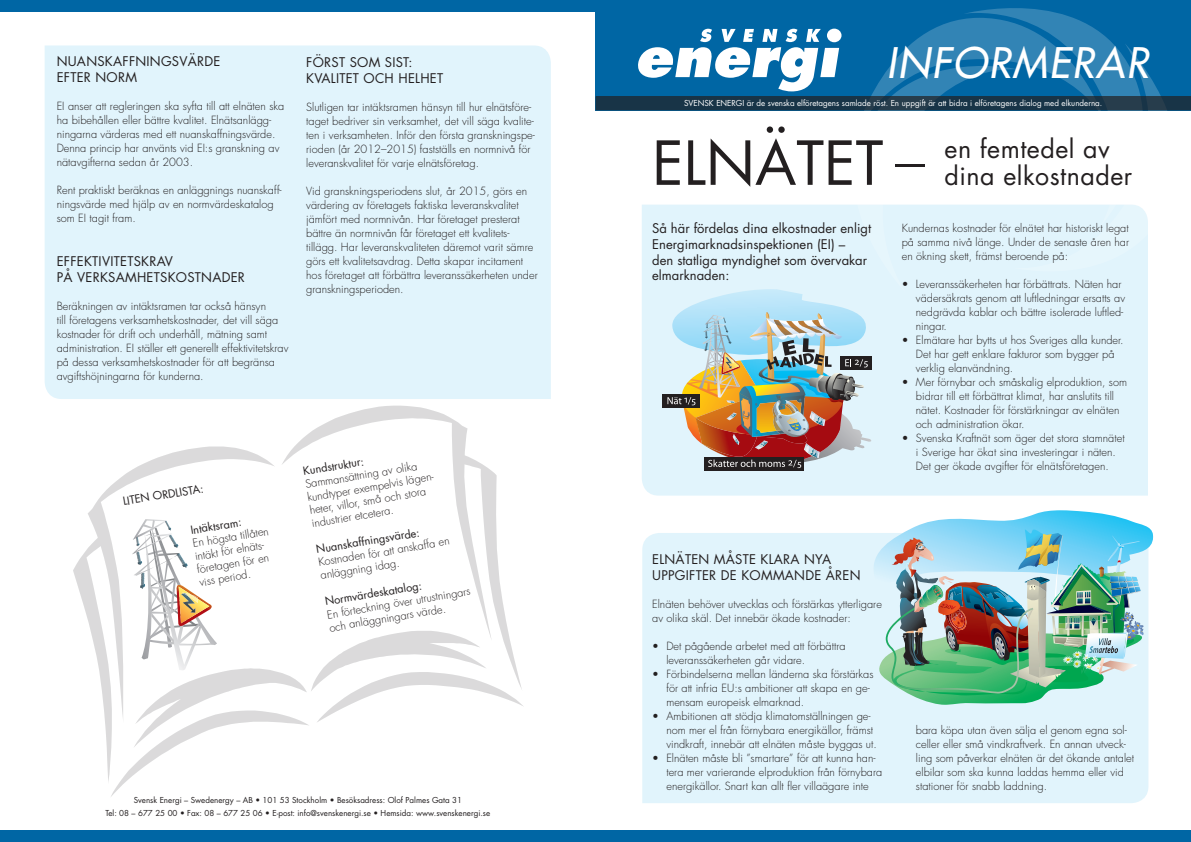
<style>
.page{position:relative;width:1191px;height:842px;background:#fff}
.page>*{position:absolute;margin:0;border:0;box-sizing:border-box;transform-origin:0 0}
.t1{font:59px "Futura";color:#231f20}
.t2{font:italic 41px "Futura";letter-spacing:.04em;color:#fff}
.t3{font:25px/27px "Futura";letter-spacing:.02em;color:#231f20}
.t4{font:13px/16px "Futura";letter-spacing:.02em;color:#231f20}
.t5{font:13px/15.6px "Futura";color:#231f20}
.t6{font:300 11px/14px "Futura";color:#231f20}
.t7{font:11px "Futura";color:#231f20}
.t8{font:8px "Futura";color:#231f20}
.t9{font:8px "Futura";color:#fff}
.s1{font-weight:400}
.s2{font-weight:300}
</style>
<div class="page">
<div style="left:45px;top:45px;width:506px;height:354px;background:#e1f4fc"></div>
<div style="left:642px;top:533px;width:506px;height:270px;background:#e1f4fc"></div>
<div style="left:642px;top:468px;width:506px;height:28px;background:#e1f4fc"></div>
<img style="left:869px;top:510px;width:284px;height:195px">
<div style="left:0;top:831px;width:1191px;height:11px;background:#0066a4"></div>
<div style="left:0;top:0;width:604px;height:11px;background:#0066a4"></div>
<div style="left:595px;top:0;width:596px;height:110px;background:#0066a4"></div>
<svg style="left:172px;top:446px;width:81px;height:7px"></svg>
<svg style="left:289px;top:406px;width:179px;height:47px"></svg>
<div style="left:704px;top:457px;width:100px;height:14px;background:#231f20"></div>
<svg style="left:595px;top:8px;width:596px;height:460px"></svg>
<svg style="left:73px;top:453px;width:450px;height:344px"></svg>
<p class="t4" style="left:57px;top:53px;width:165px">NUANSKAFFNINGSVÄRDE<br>EFTER NORM</p>
<p class="t6" style="left:57px;top:99px;width:229px">EI anser att regleringen ska syfta till att elnäten ska ha bibehållen eller bättre kvalitet. Elnätsanlägg&shy;ningarna värderas med ett nuanskaffningsvärde.<br>Denna princip har använts vid EI:s granskning av nätavgifterna sedan år 2003.</p>
<p class="t6" style="left:57px;top:183px;width:226px">Rent praktiskt beräknas en anläggnings nuanskaff&shy;ningsvärde med hjälp av en normvärdeskatalog som EI tagit fram.</p>
<p class="t4" style="left:57px;top:253px;width:190px">EFFEKTIVITETSKRAV<br>PÅ VERKSAMHETSKOSTNADER</p>
<p class="t6" style="left:57px;top:299px;width:233px">Beräkningen av intäktsramen tar också hänsyn<br>till företagens verksamhetskostnader, det vill säga kostnader för drift och underhåll, mätning samt administration. EI ställer ett generellt effektivitetskrav på dessa verksamhetskostnader för att begränsa avgiftshöjningarna för kunderna.</p>
<p class="t4" style="left:306px;top:54px;width:138px">FÖRST SOM SIST:<br>KVALITET OCH HELHET</p>
<p class="t6" style="left:306px;top:100px;width:230px">Slutligen tar intäktsramen hänsyn till hur elnätsföre&shy;taget bedriver sin verksamhet, det vill säga kvalite&shy;ten i verksamheten. Inför den första granskningspe&shy;rioden (år 2012–2015) fastställs en normnivå för leveranskvalitet för varje elnätsföretag.</p>
<p class="t6" style="left:306px;top:184px;width:233px">Vid granskningsperiodens slut, år 2015, görs en värdering av företagets faktiska leveranskvalitet jämfört med normnivån. Har företaget presterat bättre än normnivån får företaget ett kvalitets&shy;tillägg. Har leveranskvaliteten däremot varit sämre görs ett kvalitetsavdrag. Detta skapar incitament hos företaget att förbättra leveranssäkerheten under granskningsperioden.</p>
<p class="t7" style="left:122px;top:494px;width:83px;rotate:-9deg">LITEN ORDLISTA:</p>
<p class="t6" style="left:190px;top:524px;width:78px;line-height:13.2px;rotate:-9deg"><span class="s1">Intäktsram:<br></span>En högsta tillåten intäkt för elnäts&shy;företagen för en viss period.</p>
<p class="t6" style="left:302px;top:465px;width:138px;line-height:13.2px;rotate:-9deg"><span class="s1">Kundstruktur:<br></span>Sammansättning av olika kundtyper exempelvis lägen&shy;heter, villor, små och stora industrier etcetera.</p>
<p class="t6" style="left:315px;top:542px;width:134px;line-height:13.3px;rotate:-9deg"><span class="s1">Nuanskaffningsvärde:<br></span>Kostnaden för att anskaffa en anläggning idag.</p>
<p class="t6" style="left:324px;top:595px;width:147px;line-height:13.2px;rotate:-9deg"><span class="s1">Normvärdeskatalog:<br></span>En förteckning över utrustningars och anläggningars värde.</p>
<p class="t8" style="left:134px;top:795px;width:330px">Svensk Energi – Swedenergy – AB • 101 53 Stockholm • Besöksadress: Olof Palmes Gata 31</p>
<p class="t8" style="left:105px;top:808px;width:386px">Tel: 08 – 677 25 00 • Fax: 08 – 677 25 06 • E-post: info@svenskenergi.se • Hemsida: www.svenskenergi.se</p>
<p class="t2" style="left:886px;top:36px;width:263px">INFORMERAR</p>
<p class="t9" style="left:684px;top:98px;width:420px">SVENSK ENERGI är de svenska elföretagens samlade röst. En uppgift är att bidra i elföretagens dialog med elkunderna.</p>
<p class="t1" style="left:652px;top:123px;width:274px">ELNÄTET <span class="s2">–</span></p>
<p class="t3" style="left:944px;top:135px;width:189px">en femtedel av dina elkostnader</p>
<p class="t6" style="left:901px;top:221px;width:229px;text-align:justify">Kundernas kostnader för elnätet har historiskt legat på samma nivå länge. Under de senaste åren har en ökning skett, främst beroende på:</p>
<p class="t6" style="left:916px;top:277px;width:211px;text-indent:-14px">• Leveranssäkerheten har förbättrats. Näten har vädersäkrats genom att luftledningar ersatts av nedgrävda kablar och bättre isolerade luftled&shy;ningar.</p>
<p class="t6" style="left:916px;top:333px;width:209px;text-indent:-14px">• Elmätare har bytts ut hos Sveriges alla kunder.<br>Det har gett enklare fakturor som bygger på verklig elanvändning.</p>
<p class="t6" style="left:916px;top:375px;width:212px;text-indent:-14px">• Mer förnybar och småskalig elproduktion, som bidrar till ett förbättrat klimat, har anslutits till nätet. Kostnader för förstärkningar av elnäten och administration ökar.</p>
<p class="t6" style="left:901px;top:431px;width:224px;text-align:center">• Svenska Kraftnät som äger det stora stamnätet i Sverige har ökat sina investeringar i näten.<br>Det ger ökade avgifter för elnätsföretagen.</p>
<p class="t5" style="left:652px;top:221px;width:220px">Så här fördelas dina elkostnader enligt<br>Energimarknadsinspektionen (EI) –<br>den statliga myndighet som övervakar elmarknaden:</p>
<p class="t4" style="left:652px;top:551px;width:210px">ELNÄTEN MÅSTE KLARA NYA<br>UPPGIFTER DE KOMMANDE ÅREN</p>
<p class="t6" style="left:652px;top:597px;width:231px">Elnäten behöver utvecklas och förstärkas ytterligare av olika skäl. Det innebär ökade kostnader:</p>
<p class="t6" style="left:666px;top:639px;width:181px;text-indent:-14px">• Det pågående arbetet med att förbättra leveranssäkerheten går vidare.</p>
<p class="t6" style="left:666px;top:667px;width:209px;text-indent:-14px">• Förbindelserna mellan länderna ska förstärkas för att infria EU:s ambitioner att skapa en ge&shy;mensam europeisk elmarknad.</p>
<p class="t6" style="left:666px;top:709px;width:212px;text-indent:-14px">• Ambitionen att stödja klimatomställningen ge&shy;nom mer el från förnybara energikällor, främst vindkraft, innebär att elnäten måste byggas ut.</p>
<p class="t6" style="left:666px;top:751px;width:217px;text-indent:-14px">• Elnäten måste bli ”smartare” för att kunna han&shy;tera mer varierande elproduktion från förnybara energikällor. Snart kan allt fler villaägare inte</p>
<p class="t6" style="left:916px;top:723px;width:220px">bara köpa utan även sälja el genom egna sol&shy;celler eller små vindkraftverk. En annan utveck&shy;ling som påverkar elnäten är det ökande antalet elbilar som ska kunna laddas hemma eller vid stationer för snabb laddning.</p>
</div>
